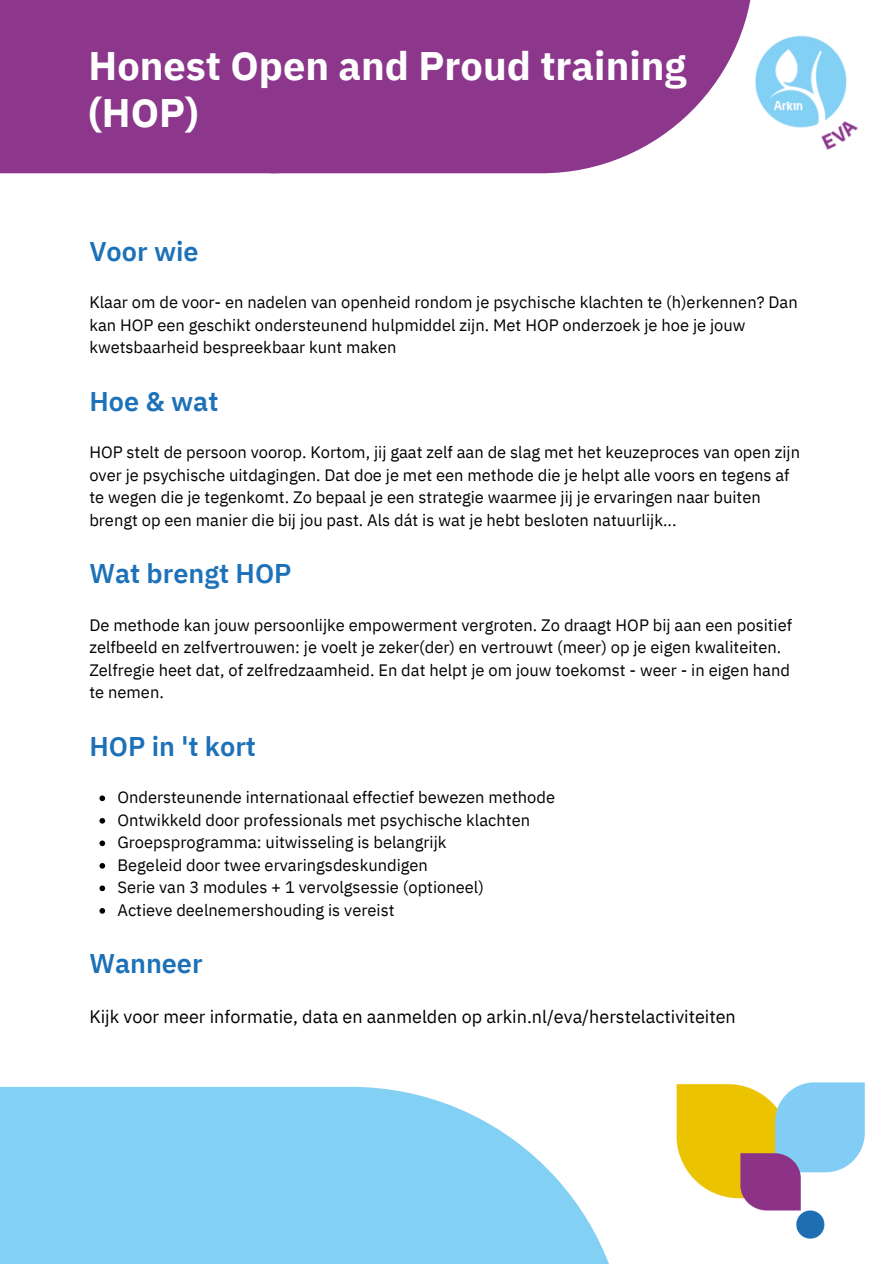
<style>
.page{position:relative;width:894px;height:1264px;background:#fff}
.page>*{position:absolute;margin:0;border:0;box-sizing:border-box;transform-origin:0 0}
.t1{font:700 39.75px "IBM Plex Sans";color:#fff}
.t2{font:600 27px "IBM Plex Sans";color:#1d71b8}
.t3{font:18px "IBM Plex Sans";color:#000}
.t4{font:16.5px/22.5px "IBM Plex Sans";color:#000}
</style>
<div class="page">
<div style="left:0;top:0;width:271px;height:173px;background:#8c368c"></div>
<div style="left:271px;top:0;width:420px;height:173px;background:#8c368c"></div>
<img style="left:691px;top:0;width:167px;height:150px">
<img style="left:676px;top:1082px;width:189px;height:157px">
<svg style="left:0;top:1086px;width:609px;height:177px;background:#92d5f6"></svg>
<svg style="left:99px;top:795px;width:6px;height:6px"></svg>
<svg style="left:99px;top:818px;width:6px;height:5px"></svg>
<svg style="left:99px;top:840px;width:6px;height:6px"></svg>
<svg style="left:99px;top:863px;width:6px;height:5px"></svg>
<svg style="left:99px;top:885px;width:6px;height:6px"></svg>
<svg style="left:99px;top:908px;width:6px;height:5px"></svg>
<p class="t1" style="left:88px;top:39px;width:599px">Honest Open and Proud training</p>
<h1 class="t1" style="left:88px;top:86px;width:112px">(HOP)</h1>
<p class="t2" style="left:89px;top:233px;width:111px">Voor wie</p>
<p class="t4" style="left:89px;top:291px;width:709px">Klaar om de voor- en nadelen van openheid rondom je psychische klachten te (h)erkennen? Dan kan HOP een geschikt ondersteunend hulpmiddel zijn. Met HOP onderzoek je hoe je jouw kwetsbaarheid bespreekbaar kunt maken</p>
<p class="t2" style="left:89px;top:383px;width:130px">Hoe &amp; wat</p>
<h3 class="t4" style="left:89px;top:441px;width:712px">HOP stelt de persoon voorop. Kortom, jij gaat zelf aan de slag met het keuzeproces van open zijn over je psychische uitdagingen. Dat doe je met een methode die je helpt alle voors en tegens af te wegen die je tegenkomt. Zo bepaal je een strategie waarmee jij je ervaringen naar buiten brengt op een manier die bij jou past. Als dát is wat je hebt besloten natuurlijk...</h3>
<h2 class="t2" style="left:89px;top:555px;width:204px">Wat brengt HOP</h2>
<p class="t4" style="left:89px;top:613px;width:704px">De methode kan jouw persoonlijke empowerment vergroten. Zo draagt HOP bij aan een positief zelfbeeld en zelfvertrouwen: je voelt je zeker(der) en vertrouwt (meer) op je eigen kwaliteiten.<br>Zelfregie heet dat, of zelfredzaamheid. En dat helpt je om jouw toekomst - weer - in eigen hand te nemen.</p>
<h3 class="t2" style="left:89px;top:728px;width:168px">HOP in 't kort</h3>
<h3 class="t4" style="left:117px;top:786px;width:439px">Ondersteunende internationaal effectief bewezen methode</h3>
<p class="t4" style="left:117px;top:808px;width:414px">Ontwikkeld door professionals met psychische klachten</p>
<h3 class="t4" style="left:117px;top:831px;width:330px">Groepsprogramma: uitwisseling is belangrijk</h3>
<p class="t4" style="left:117px;top:853px;width:312px">Begeleid door twee ervaringsdeskundigen</p>
<p class="t4" style="left:117px;top:876px;width:368px">Serie van 3 modules + 1 vervolgsessie (optioneel)</p>
<p class="t4" style="left:117px;top:898px;width:278px">Actieve deelnemershouding is vereist</p>
<p class="t2" style="left:89px;top:945px;width:115px">Wanneer</p>
<p class="t3" style="left:89px;top:1004px;width:647px">Kijk voor meer informatie, data en aanmelden op arkin.nl/eva/herstelactiviteiten</p>
</div>
